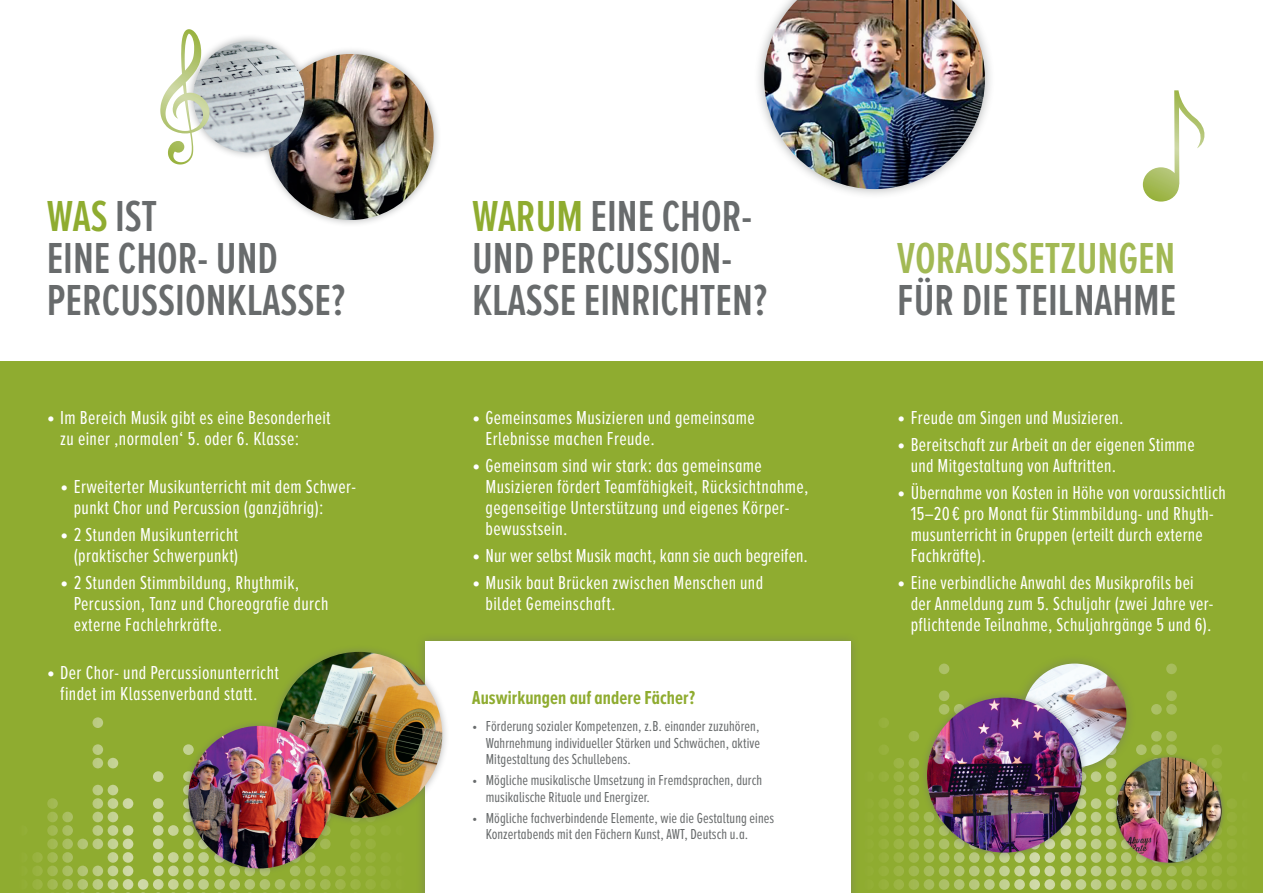
<style>
.page{position:relative;width:1263px;height:893px;background:#fff}
.page>*{position:absolute;margin:0;border:0;box-sizing:border-box;transform-origin:0 0}
.t1{font:600 45px/42px "Proxima Nova A Ex Cn";color:#686b6c}
.t2{font:600 45px "Proxima Nova A Ex Cn";color:#a2b954}
.t3{font:19.5px/21px "Proxima Nova A Ex Cn";letter-spacing:.02em;color:#fff}
.t4{font:700 19.5px "Proxima Nova A Ex Cn";letter-spacing:.005em;color:#8fac30}
.t5{font:15px/16.5px "Proxima Nova A Ex Cn";letter-spacing:.005em;color:#686b6c}
.s1{color:#8fac30}
.s2{font-family:"Futura";font-weight:300;font-size:13.5px}
</style>
<div class="page">
<div style="left:0;top:361px;width:1263px;height:532px;background:#8fac30"></div>
<svg style="left:93px;top:717px;width:71px;height:92px"></svg>
<div style="left:260px;top:46px;width:181px;height:182px;background:#686b6c;opacity:.5"></div>
<img style="left:268px;top:54px;width:166px;height:166px;border-radius:83px">
<div style="left:186px;top:34px;width:126px;height:126px;background:#686b6c;opacity:.5"></div>
<img style="left:193px;top:41px;width:112px;height:111px;border-radius:56px">
<div style="left:415px;top:632px;width:445px;height:261px;background:#686b6c;opacity:.5"></div>
<div style="left:425px;top:642px;width:425px;height:251px;background:#fff"></div>
<svg style="left:881px;top:664px;width:341px;height:91px"></svg>
<div style="left:268px;top:644px;width:182px;height:182px;background:#686b6c;opacity:.5"></div>
<img style="left:276px;top:652px;width:166px;height:166px;border-radius:83px">
<div style="left:754px;top:0;width:241px;height:199px;background:#686b6c;opacity:.5"></div>
<img style="left:764px;top:0;width:221px;height:189px">
<div style="left:1013px;top:654px;width:123px;height:123px;background:#686b6c;opacity:.5"></div>
<img style="left:1023px;top:664px;width:103px;height:103px;border-radius:52px">
<div style="left:1112px;top:753px;width:114px;height:114px;background:#686b6c;opacity:.5"></div>
<img style="left:1116px;top:757px;width:105px;height:106px;border-radius:53px">
<svg style="left:1143px;top:90px;width:62px;height:112px"></svg>
<svg style="left:160px;top:29px;width:50px;height:136px"></svg>
<div style="left:920px;top:690px;width:169px;height:169px;background:#686b6c;opacity:.5"></div>
<img style="left:927px;top:698px;width:155px;height:155px;border-radius:77px">
<div style="left:182px;top:719px;width:155px;height:156px;background:#686b6c;opacity:.5"></div>
<img style="left:188px;top:726px;width:143px;height:142px;border-radius:71px">
<h1 class="t1" style="left:47px;top:195px;width:300px"><span class="s1">WAS</span> IST<br>EINE CHOR- UND<br>PERCUSSIONKLASSE?</h1>
<p class="t3" style="left:60px;top:407px;width:272px;text-indent:-13px"><span class="s2">•</span> Im Bereich Musik gibt es eine Besonderheit zu einer ‚normalen‘ 5. oder 6. Klasse:</p>
<p class="t3" style="left:74px;top:476px;width:284px;text-indent:-14px"><span class="s2">•</span> Erweiterter Musikunterricht mit dem Schwer&shy;punkt Chor und Percussion (ganzjährig):</p>
<p class="t3" style="left:60px;top:524px;width:180px;text-align:right"><span class="s2">•</span> 2 Stunden Musikunterricht (praktischer Schwerpunkt)</p>
<p class="t3" style="left:74px;top:572px;width:256px;text-indent:-14px"><span class="s2">•</span> 2 Stunden Stimmbildung, Rhythmik,<br>Percussion, Tanz und Choreografie durch externe Fachlehrkräfte.</p>
<p class="t3" style="left:47px;top:662px;width:234px;text-align:center"><span class="s2">•</span> Der Chor- und Percussionunterricht findet im Klassenverband statt.</p>
<h1 class="t1" style="left:472px;top:195px;width:297px"><span class="s1">WARUM</span> EINE CHOR-<br>UND PERCUSSION-<br>KLASSE EINRICHTEN?</h1>
<p class="t3" style="left:485px;top:407px;width:271px;text-indent:-14px"><span class="s2">•</span> Gemeinsames Musizieren und gemeinsame<br>Erlebnisse machen Freude.</p>
<p class="t3" style="left:485px;top:455px;width:325px;text-indent:-14px"><span class="s2">•</span> Gemeinsam sind wir stark: das gemeinsame Musizieren fördert Teamfähigkeit, Rücksichtnahme, gegenseitige Unterstützung und eigenes Körper&shy;bewusstsein.</p>
<p class="t3" style="left:472px;top:545px;width:337px"><span class="s2">•</span> Nur wer selbst Musik macht, kann sie auch begreifen.</p>
<p class="t3" style="left:485px;top:572px;width:279px;text-indent:-14px"><span class="s2">•</span> Musik baut Brücken zwischen Menschen und bildet Gemeinschaft.</p>
<p class="t4" style="left:472px;top:687px;width:224px">Auswirkungen auf andere Fächer?</p>
<p class="t5" style="left:486px;top:718px;width:276px;text-align:justify;text-indent:-14px">• Förderung sozialer Kompetenzen, z.B. einander zuzuhören, Wahrnehmung individueller Stärken und Schwächen, aktive Mitgestaltung des Schullebens.</p>
<p class="t5" style="left:486px;top:772px;width:278px;text-indent:-14px">• Mögliche musikalische Umsetzung in Fremdsprachen, durch musikalische Rituale und Energizer.</p>
<p class="t5" style="left:486px;top:809px;width:290px;text-indent:-14px">• Mögliche fachverbindende Elemente, wie die Gestaltung eines<br>Konzertabends mit den Fächern Kunst, AWT, Deutsch u.a.</p>
<h1 class="t2" style="left:897px;top:233px;width:280px">VORAUSSETZUNGEN</h1>
<h1 class="t1" style="left:897px;top:278px;width:281px">FÜR DIE TEILNAHME</h1>
<p class="t3" style="left:897px;top:407px;width:228px"><span class="s2">•</span> Freude am Singen und Musizieren.</p>
<p class="t3" style="left:911px;top:434px;width:285px;text-indent:-14px"><span class="s2">•</span> Bereitschaft zur Arbeit an der eigenen Stimme und Mitgestaltung von Auftritten.</p>
<p class="t3" style="left:911px;top:482px;width:317px;text-indent:-14px"><span class="s2">•</span> Übernahme von Kosten in Höhe von voraussichtlich 15–20€ pro Monat für Stimmbildung- und Rhyth&shy;musunterricht in Gruppen (erteilt durch externe Fachkräfte).</p>
<p class="t3" style="left:911px;top:572px;width:304px;text-indent:-14px"><span class="s2">•</span> Eine verbindliche Anwahl des Musikprofils bei der Anmeldung zum 5. Schuljahr (zwei Jahre ver&shy;pflichtende Teilnahme, Schuljahrgänge 5 und 6).</p>
</div>
